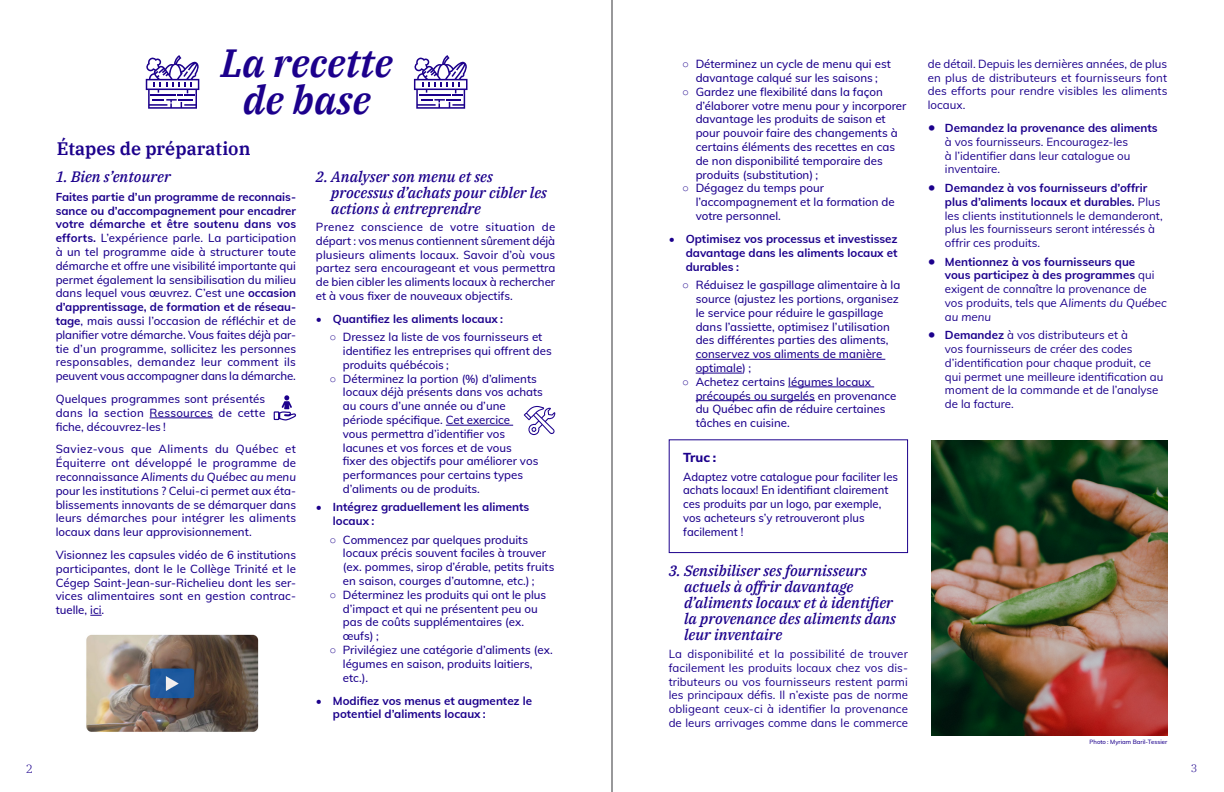
<style>
.page{position:relative;width:1224px;height:792px;background:#fff}
.page>*{position:absolute;margin:0;border:0;box-sizing:border-box;transform-origin:0 0}
.t1{font:italic 600 39.2px/37.4px "IBM Plex Serif";color:#1c008c;text-align:center}
.t2{font:600 18.1px "IBM Plex Serif";color:#1c008c}
.t3{font:italic 500 15px/16px "IBM Plex Serif";color:#1c008c}
.t4{font:800 13px "Muli";color:#1c008c}
.t5{font:300 12px "IBM Plex Serif";color:#1c008c}
.t6{font:700 11.6px/13.9px "Muli";color:#1c008c}
.t7{font:500 11.5px/13.8px "Muli";color:#1c008c}
.t8{font:11.5px/13.8px "Muli";color:#1c008c}
.t9{font:300 11px "IBM Plex Serif";color:#1c008c}
.t10{font:500 6px "Muli";color:#1c008c}
.s1{font-weight:700}
.s2{font-style:italic}
.s3{font-weight:500}
.s4{font-family:"Arial";font-weight:400;font-size:11.6px}
.s5{font-family:"Arial";font-weight:400}
.s6{font-weight:500;font-size:15px}
.s7{font-weight:400;font-size:11.5px}
.s8{font-weight:700;font-size:11.6px}
</style>
<div class="page">
<hr style="left:612px;top:0;width:1px;height:792px;background:#333236">
<hr style="left:696px;top:359px;width:189px;height:1px;background:#1c008c">
<hr style="left:696px;top:373px;width:46px;height:1px;background:#1c008c">
<hr style="left:788px;top:387px;width:86px;height:1px;background:#1c008c">
<hr style="left:696px;top:400px;width:119px;height:1px;background:#1c008c">
<div style="left:669px;top:439px;width:239px;height:114px;border:1px solid #1c008c"></div>
<hr style="left:150px;top:418px;width:63px;height:1px;background:#1c008c">
<svg style="left:90px;top:615px;width:12px;height:1px"></svg>
<img style="left:932px;top:441px;width:235px;height:294px">
<svg style="left:146px;top:55px;width:54px;height:54px"></svg>
<svg style="left:414px;top:55px;width:54px;height:54px"></svg>
<hr style="left:446px;top:425px;width:67px;height:1px;background:#1c008c">
<svg style="left:524px;top:406px;width:31px;height:29px"></svg>
<svg style="left:273px;top:395px;width:23px;height:26px"></svg>
<img style="left:86px;top:634px;width:173px;height:98px">
<h1 class="t1" style="left:221px;top:41px;width:173px">La recette de base</h1>
<h2 class="t2" style="left:57px;top:135px;width:195px">Étapes de préparation</h2>
<h3 class="t3" style="left:56px;top:168px;width:117px">1. Bien s’entourer</h3>
<p class="t7" style="left:56px;top:189px;width:242px;text-align:justify"><span class="s1">Faites partie d’un programme de reconnais&shy;sance ou d’accompagnement pour encadrer votre démarche et être soutenu dans vos efforts.</span> L’expérience parle. La participation à un tel programme aide à structurer toute démarche et offre une visibilité importante qui permet également la sensibilisation du milieu dans lequel vous œuvrez. C’est une <span class="s1">occasion d’apprentissage, de formation et de réseau&shy;tage</span>, mais aussi l’occasion de réfléchir et de planifier votre démarche. Vous faites déjà par&shy;tie d’un programme, sollicitez les personnes responsables, demandez leur comment ils peuvent vous accompagner dans la démarche.</p>
<p class="t7" style="left:56px;top:391px;width:211px;text-align:justify">Quelques programmes sont présentés dans la section Ressources de cette fiche, découvrez-les !</p>
<p class="t7" style="left:56px;top:442px;width:242px;text-align:justify">Saviez-vous que Aliments du Québec et Équiterre ont développé le programme de reconnaissance <span class="s2">Aliments du Québec au menu </span>pour les institutions ? Celui-ci permet aux éta&shy;blissements innovants de se démarquer dans leurs démarches pour intégrer les aliments locaux dans leur approvisionnement.</p>
<p class="t7" style="left:56px;top:547px;width:242px;text-align:justify">Visionnez les capsules vidéo de 6 institutions participantes, dont le le Collège Trinité et le Cégep Saint-Jean-sur-Richelieu dont les ser&shy;vices alimentaires sont en gestion contrac&shy;tuelle, ici.</p>
<h3 class="t3" style="left:331px;top:168px;width:217px;text-indent:-15px">2. Analyser son menu et ses processus d’achats pour cibler les actions à entreprendre</h3>
<p class="t7" style="left:316px;top:219px;width:241px;text-align:justify">Prenez conscience de votre situation de départ : vos menus contiennent sûrement déjà plusieurs aliments locaux. Savoir d’où vous partez sera encourageant et vous permettra de bien cibler les aliments locaux à rechercher et à vous fixer de nouveaux objectifs.</p>
<p class="t6" style="left:316px;top:311px;width:189px"><span class="s3">•</span> Quantifiez les aliments locaux :</p>
<p class="t7" style="left:343px;top:330px;width:210px;text-indent:-13px"><span class="s4">○</span> Dressez la liste de vos fournisseurs et identifiez les entreprises qui offrent des produits québécois ;</p>
<p class="t7" style="left:343px;top:371px;width:202px;text-indent:-14px"><span class="s4">○</span> Déterminez la portion (%) d’aliments locaux déjà présents dans vos achats au cours d’une année ou d’une période spécifique. Cet exercice<br>vous permettra d’identifier vos lacunes et vos forces et de vous<br>fixer des objectifs pour améliorer vos performances pour certains types d’aliments ou de produits.</p>
<p class="t6" style="left:333px;top:500px;width:198px;text-indent:-17px"><span class="s3">•</span> Intégrez graduellement les aliments locaux :</p>
<p class="t7" style="left:343px;top:532px;width:213px;text-indent:-13px"><span class="s4">○</span> Commencez par quelques produits locaux précis souvent faciles à trouver (ex. pommes, sirop d’érable, petits fruits en saison, courges d’automne, etc.) ;</p>
<p class="t7" style="left:343px;top:587px;width:205px;text-indent:-14px"><span class="s4">○</span> Déterminez les produits qui ont le plus d’impact et qui ne présentent peu ou pas de coûts supplémentaires (ex. œufs) ;</p>
<p class="t7" style="left:343px;top:642px;width:211px;text-indent:-14px"><span class="s4">○</span> Privilégiez une catégorie d’aliments (ex. légumes en saison, produits laitiers, etc.).</p>
<p class="t6" style="left:333px;top:693px;width:201px;text-indent:-17px"><span class="s3">•</span> Modifiez vos menus et augmentez le potentiel d’aliments locaux :</p>
<p class="t7" style="left:682px;top:57px;width:210px;text-align:center"><span class="s4">○</span> Déterminez un cycle de menu qui est davantage calqué sur les saisons ;</p>
<p class="t7" style="left:696px;top:84px;width:212px;text-indent:-13px"><span class="s4">○</span> Gardez une flexibilité dans la façon d’élaborer votre menu pour y incorporer davantage les produits de saison et pour pouvoir faire des changements à certains éléments des recettes en cas de non disponibilité temporaire des produits (substitution) ;</p>
<p class="t7" style="left:696px;top:181px;width:201px;text-indent:-13px"><span class="s4">○</span> Dégagez du temps pour l’accompagnement et la formation de votre personnel.</p>
<p class="t6" style="left:686px;top:231px;width:213px;text-align:justify;text-indent:-17px"><span class="s3">•</span> Optimisez vos processus et investissez davantage dans les aliments locaux et durables :</p>
<p class="t7" style="left:696px;top:278px;width:206px;text-indent:-13px"><span class="s4">○</span> Réduisez le gaspillage alimentaire à la source (ajustez les portions, organisez le service pour réduire le gaspillage dans l’assiette, optimisez l’utilisation des différentes parties des aliments, conservez vos aliments de manière optimale) ;</p>
<p class="t7" style="left:696px;top:374px;width:202px;text-indent:-14px"><span class="s5">○</span> Achetez certains légumes locaux précoupés ou surgelés en provenance du Québec afin de réduire certaines tâches en cuisine.</p>
<p class="t4" style="left:683px;top:448px;width:34px">Truc :</p>
<p class="t7" style="left:683px;top:469px;width:216px">Adaptez votre catalogue pour faciliter les achats locaux! En identifiant clairement ces produits par un logo, par exemple, vos acheteurs s’y retrouveront plus facilement !</p>
<h3 class="t3" style="left:684px;top:561px;width:214px;text-indent:-15px">3. Sensibiliser ses fournisseurs actuels à offrir davantage d’aliments locaux et à identifier la provenance des aliments dans leur inventaire</h3>
<p class="t8" style="left:669px;top:646px;width:241px;text-align:justify">La disponibilité et la possibilité de trouver facilement les produits locaux chez vos dis&shy;tributeurs ou vos fournisseurs restent parmi les principaux défis. Il n’existe pas de norme obligeant ceux-ci à identifier la provenance de leurs arrivages comme dans le commerce</p>
<p class="t8" style="left:928px;top:56px;width:241px;text-align:justify">de détail. Depuis les dernières années, de plus en plus de distributeurs et fournisseurs font des efforts pour rendre visibles les aliments locaux.</p>
<p class="t6" style="left:928px;top:120px;width:231px"><span class="s6">•</span> Demandez la provenance des aliments</p>
<p class="t8" style="left:945px;top:134px;width:187px">à vos fournisseurs. Encouragez-les à l’identifier dans leur catalogue ou inventaire.</p>
<p class="t6" style="left:945px;top:180px;width:217px;text-indent:-17px"><span class="s6">•</span> Demandez à vos fournisseurs d’offrir plus d’aliments locaux et durables. <span class="s7">Plus</span></p>
<p class="t8" style="left:945px;top:208px;width:219px">les clients institutionnels le demanderont, plus les fournisseurs seront intéressés à offrir ces produits.</p>
<p class="t6" style="left:945px;top:254px;width:211px;text-indent:-17px"><span class="s6">•</span> Mentionnez à vos fournisseurs que vous participez à des programmes <span class="s7">qui</span></p>
<p class="t8" style="left:945px;top:282px;width:223px">exigent de connaître la provenance de vos produits, tels que <span class="s2">Aliments du Québec au menu</span></p>
<p class="t8" style="left:945px;top:328px;width:220px;text-indent:-17px"><span class="s6">•</span> <span class="s8">Demandez</span> à vos distributeurs et à<br>vos fournisseurs de créer des codes d’identification pour chaque produit, ce qui permet une meilleure identification au moment de la commande et de l’analyse de la facture.</p>
<p class="t10" style="left:1090px;top:737px;width:79px">Photo : Myriam Baril-Tessier</p>
<p class="t5" style="left:26px;top:759px;width:9px">2</p>
<p class="t9" style="left:1191px;top:759px;width:8px">3</p>
</div>
